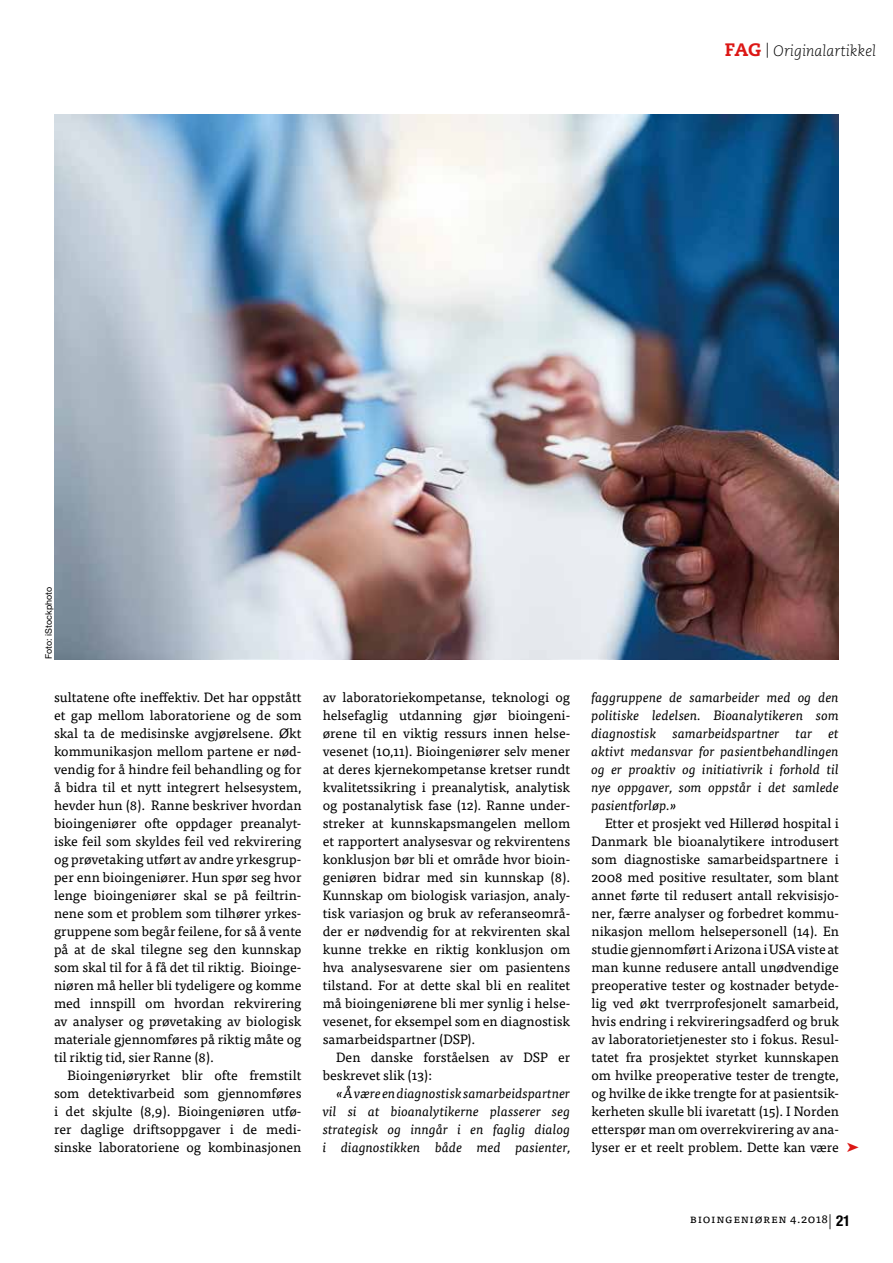
<style>
.page{position:relative;width:893px;height:1263px;background:#fff}
.page>*{position:absolute;margin:0;border:0;box-sizing:border-box;transform-origin:0 0}
.t1{font:italic 300 15px "Caecilia LT Std";color:#000}
.t2{font:13.5px/18px "Tisa Pro";color:#000;text-align:justify}
.t3{font:italic 13.5px/18px "Tisa Pro";color:#000;text-align:justify}
.t4{font:12px "Tisa Pro";letter-spacing:.05em;color:#000}
.t5{font:9px "Helvetica Neue LT Pro";color:#000}
.s1{font-weight:800;font-style:normal;font-size:18px;color:#dc1715}
.s2{color:#dc1715}
.s3{font-family:"Helvetica Neue LT Pro";font-weight:300;font-size:15px}
.s4{font-family:"Helvetica Neue LT Pro";font-weight:700;font-stretch:condensed;font-size:15px}
</style>
<div class="page">
<img style="left:54px;top:115px;width:785px;height:544px">
<p class="t1" style="left:725px;top:43px;width:153px"><span class="s1">FAG</span> | Originalartikkel</p>
<p class="t5" style="left:43px;top:659px;width:74px;rotate:-90deg">Foto: iStockphoto</p>
<p class="t2" style="left:54px;top:687px;width:249px">sultatene ofte ineffektiv. Det har oppstått et gap mellom laboratoriene og de som skal ta de medisinske avgjørelsene. Økt kommunikasjon mellom partene er nød&shy;vendig for å hindre feil behandling og for å bidra til et nytt integrert helsesystem, hevder hun (8). Ranne beskriver hvordan bioingeniører ofte oppdager preanalyt&shy;iske feil som skyldes feil ved rekvirering og prøvetaking utført av andre yrkesgrup&shy;per enn bioingeniører. Hun spør seg hvor lenge bioingeniører skal se på feiltrin&shy;nene som et problem som tilhører yrkes&shy;gruppene som begår feilene, for så å vente på at de skal tilegne seg den kunnskap som skal til for å få det til riktig. Bioinge&shy;niøren må heller bli tydeligere og komme med innspill om hvordan rekvirering av analyser og prøvetaking av biologisk materiale gjennomføres på riktig måte og til riktig tid, sier Ranne (8).</p>
<p class="t2" style="left:54px;top:1065px;width:249px;text-indent:14px">Bioingeniøryrket blir ofte fremstilt som detektivarbeid som gjennomføres i det skjulte (8,9). Bioingeniøren utfø&shy;rer daglige driftsoppgaver i de medi&shy;sinske laboratoriene og kombinasjonen</p>
<p class="t2" style="left:323px;top:687px;width:249px">av laboratoriekompetanse, teknologi og helsefaglig utdanning gjør bioingeni&shy;ørene til en viktig ressurs innen helse&shy;vesenet (10,11). Bioingeniører selv mener at deres kjernekompetanse kretser rundt kvalitetssikring i preanalytisk, analytisk og postanalytisk fase (12). Ranne under&shy;streker at kunnskapsmangelen mellom et rapportert analysesvar og rekvirentens konklusjon bør bli et område hvor bioin&shy;geniøren bidrar med sin kunnskap (8).<br>Kunnskap om biologisk variasjon, analy&shy;tisk variasjon og bruk av referanseområ&shy;der er nødvendig for at rekvirenten skal kunne trekke en riktig konklusjon om hva analysesvarene sier om pasientens tilstand. For at dette skal bli en realitet må bioingeniørene bli mer synlig i helse&shy;vesenet, for eksempel som en diagnostisk samarbeidspartner (DSP).</p>
<p class="t2" style="left:323px;top:1047px;width:249px;text-indent:14px">Den danske forståelsen av DSP er beskrevet slik (13):</p>
<p class="t3" style="left:323px;top:1083px;width:249px;text-indent:14px">«Å være en diagnostisk samarbeidspartner vil si at bioanalytikerne plasserer seg strategisk og inngår i en faglig dialog i diagnostikken både med pasienter,</p>
<p class="t3" style="left:591px;top:687px;width:249px">faggruppene de samarbeider med og den politiske ledelsen. Bioanalytikeren som diagnostisk samarbeidspartner tar et aktivt medansvar for pasientbehandlingen og er proaktiv og initiativrik i forhold til nye oppgaver, som oppstår i det samlede pasientforløp.»</p>
<p class="t2" style="left:591px;top:813px;width:269px;text-align:left;text-indent:14px">Etter et prosjekt ved Hillerød hospital i Danmark ble bioanalytikere introdusert som diagnostiske samarbeidspartnere i 2008 med positive resultater, som blant annet førte til redusert antall rekvisisjo&shy;ner, færre analyser og forbedret kommu&shy;nikasjon mellom helsepersonell (14). En studie gjennomført i Arizona i USA viste at man kunne redusere antall unødvendige preoperative tester og kostnader betyde-<br>lig ved økt tverrprofesjonelt samarbeid, hvis endring i rekvireringsadferd og bruk<br>av laboratorietjenester sto i fokus. Resul&shy;tatet fra prosjektet styrket kunnskapen om hvilke preoperative tester de trengte,<br>og hvilke de ikke trengte for at pasientsik&shy;kerheten skulle bli ivaretatt (15). I Norden etterspør man om overrekvirering av ana&shy;lyser er et reelt problem. Dette kan være <span class="s2">➤</span></p>
<p class="t4" style="left:690px;top:1209px;width:162px">Bioingeniøren 4.2018<span class="s3">|</span> <span class="s4">21</span></p>
</div>
